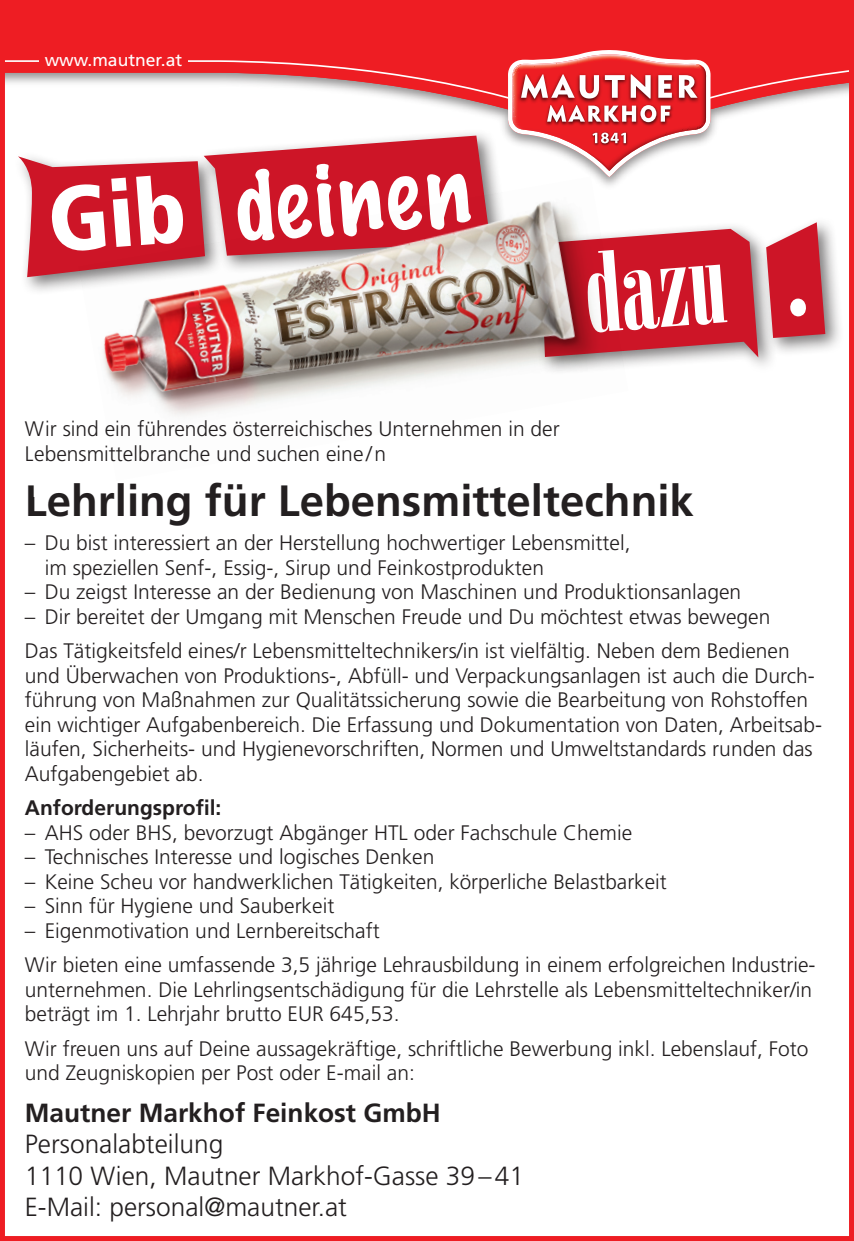
<style>
.page{position:relative;width:854px;height:1241px;background:#fff}
.page>*{position:absolute;margin:0;border:0;box-sizing:border-box;transform-origin:0 0}
.t1{font:100 91.35px "Marker Felt";color:#fff}
.t2{font:700 43.75px "Frutiger";color:#231f20}
.t3{font:300 26.25px/31.5px "Frutiger";color:#231f20}
.t4{font:700 26.25px "Frutiger";color:#231f20}
.t5{font:300 21px/24.5px "Frutiger";color:#231f20}
.t6{font:700 21px "Frutiger";color:#231f20}
.t7{font:17.5px "Frutiger";color:#fff}
.s1{font-family:"Frutiger";font-weight:900;font-stretch:condensed}
</style>
<div class="page">
<div style="left:13px;top:150px;width:211px;height:145px;background:#231f20;opacity:.6"></div>
<svg style="left:18px;top:194px;width:61px;height:83px"></svg>
<div style="left:533px;top:222px;width:243px;height:153px;background:#231f20;opacity:.6"></div>
<svg style="left:628px;top:229px;width:130px;height:128px"></svg>
<div style="left:759px;top:216px;width:85px;height:141px;background:#231f20;opacity:.6"></div>
<svg style="left:765px;top:222px;width:60px;height:116px;background:#d04553"></svg>
<div style="left:789px;top:298px;width:17px;height:18px;background:#fff;border-radius:50%"></div>
<img style="left:602px;top:222px;width:26px;height:153px">
<img style="left:79px;top:194px;width:523px;height:222px">
<img style="left:13px;top:177px;width:610px;height:17px">
<svg style="left:13px;top:144px;width:484px;height:33px;fill:#cd1527"></svg>
<svg style="left:6px;top:6px;width:841px;height:138px;background:#ef353b"></svg>
<svg style="left:6px;top:59px;width:841px;height:76px"></svg>
<svg style="left:508px;top:50px;width:202px;height:127px"></svg>
<div style="left:39px;top:54px;width:149px;height:12px;background:#ee1d23"></div>
<div style="left:0;top:0;width:853px;height:1240px;border:5px solid #ee1d23"></div>
<p class="t7" style="left:45px;top:49px;width:139px">www.mautner.at</p>
<h1 class="t1" style="left:44px;top:156px;width:424px;rotate:-4deg"><span class="s1">Gib</span> deinen</h1>
<p class="t5" style="left:25px;top:416px;width:536px">Wir sind ein führendes österreichisches Unternehmen in der<br>Lebensmittelbranche und suchen eine /n</p>
<h2 class="t2" style="left:25px;top:474px;width:670px">Lehrling für Lebensmitteltechnik</h2>
<p class="t5" style="left:45px;top:530px;width:587px;text-indent:-20px">– Du bist interessiert an der Herstellung hochwertiger Lebensmittel, im speziellen Senf-, Essig-, Sirup und Feinkostprodukten</p>
<p class="t5" style="left:25px;top:579px;width:717px">– Du zeigst Interesse an der Bedienung von Maschinen und Produktionsanlagen</p>
<p class="t5" style="left:25px;top:599px;width:766px;line-height:34.3px">– Dir bereitet der Umgang mit Menschen Freude und Du möchtest etwas bewegen<br>Das Tätigkeitsfeld eines/r Lebensmitteltechnikers/in ist vielfältig. Neben dem Bedienen</p>
<p class="t5" style="left:25px;top:663px;width:798px">und Überwachen von Produktions-, Abfüll- und Verpackungsanlagen ist auch die Durch&shy;führung von Maßnahmen zur Qualitätssicherung sowie die Bearbeitung von Rohstoffen ein wichtiger Aufgabenbereich. Die Erfassung und Dokumentation von Daten, Arbeitsab&shy;läufen, Sicherheits- und Hygienevorschriften, Normen und Umweltstandards runden das Aufgabengebiet ab.</p>
<p class="t6" style="left:25px;top:795px;width:198px">Anforderungsprofil:</p>
<p class="t5" style="left:25px;top:820px;width:608px">– AHS oder BHS, bevorzugt Abgänger HTL oder Fachschule Chemie</p>
<p class="t5" style="left:25px;top:844px;width:411px">– Technisches Interesse und logisches Denken</p>
<p class="t5" style="left:25px;top:869px;width:643px">– Keine Scheu vor handwerklichen Tätigkeiten, körperliche Belastbarkeit</p>
<p class="t5" style="left:25px;top:893px;width:311px">– Sinn für Hygiene und Sauberkeit</p>
<p class="t5" style="left:25px;top:913px;width:790px;line-height:34.3px">– Eigenmotivation und Lernbereitschaft<br>Wir bieten eine umfassende 3,5 jährige Lehrausbildung in einem erfolgreichen Industrie-</p>
<p class="t5" style="left:25px;top:976px;width:788px">unternehmen. Die Lehrlingsentschädigung für die Lehrstelle als Lebensmitteltechniker/in beträgt im 1. Lehrjahr brutto EUR 645,53.</p>
<p class="t5" style="left:25px;top:1035px;width:785px">Wir freuen uns auf Deine aussagekräftige, schriftliche Bewerbung inkl. Lebenslauf, Foto und Zeugniskopien per Post oder E-mail an:</p>
<p class="t4" style="left:25px;top:1096px;width:417px">Mautner Markhof Feinkost GmbH</p>
<p class="t3" style="left:25px;top:1127px;width:500px">Personalabteilung<br>1110 Wien, Mautner Markhof-Gasse 39–41<br>E-Mail: personal@mautner.at</p>
</div>
